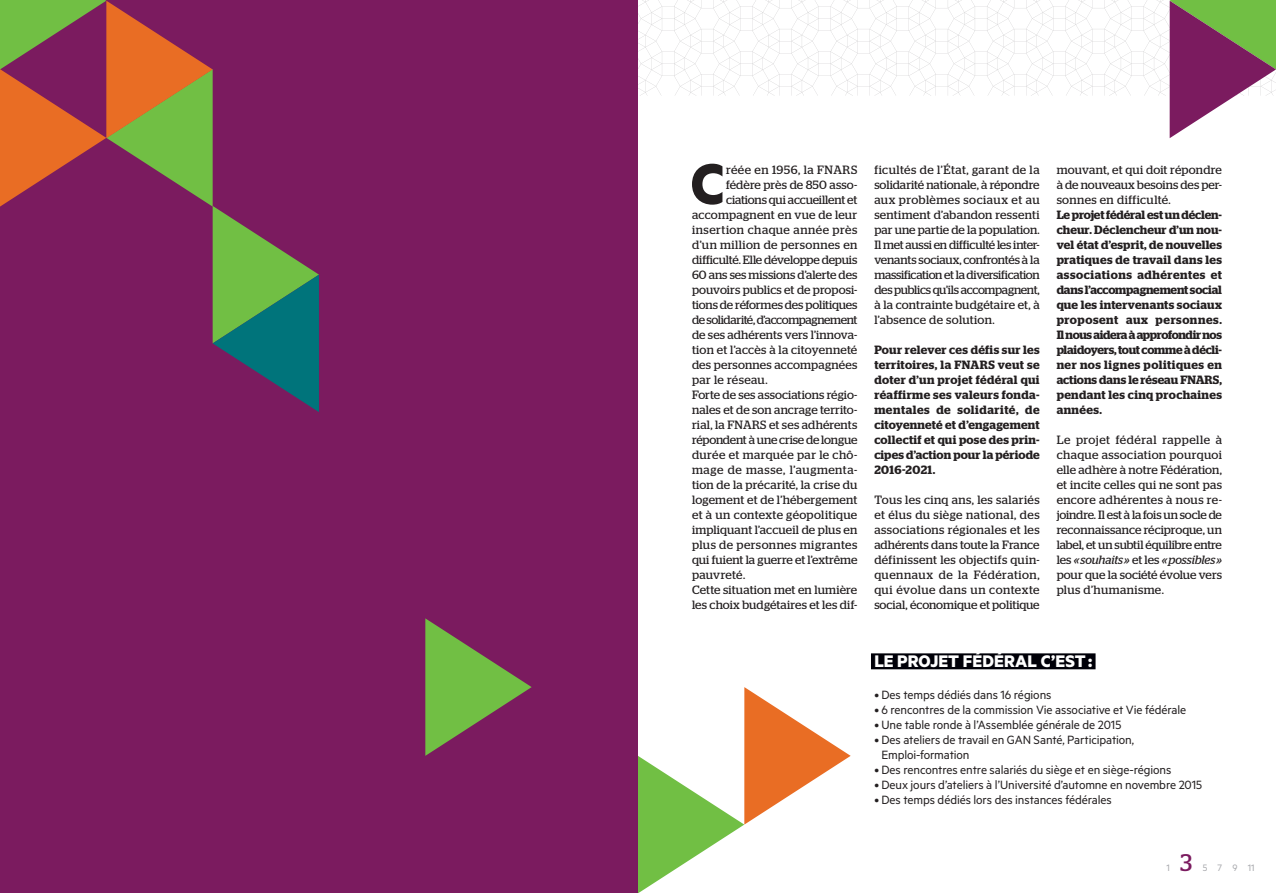
<style>
.page{position:relative;width:1276px;height:893px;background:#fff}
.page>*{position:absolute;margin:0;border:0;box-sizing:border-box;transform-origin:0 0}
.t1{font:700 64.65px "Metric";color:#231f20}
.t2{font:700 18.9px "Metric";color:#fff}
.t3{font:13.5px/15px "Metric";letter-spacing:-.01em;color:#231f20}
.t4{font:12px/15px "Stag";letter-spacing:.01em;color:#231f20;text-align:justify}
.t5{font:600 12px/15px "Stag";letter-spacing:.02em;color:#231f20;text-align:justify}
.t6{font:12px "Stag";letter-spacing:.03em;color:#231f20}
.t7{font:12px "Stag";letter-spacing:-.015em;color:#231f20}
.t8{font:12px "Stag";letter-spacing:-.02em;color:#231f20}
.t9{font:12px "Stag";letter-spacing:.045em;color:#231f20}
.t10{font:12px "Stag";letter-spacing:-.035em;color:#231f20}
.t11{font:12px "Stag";letter-spacing:.04em;color:#231f20}
.t12{font:12px "Stag";letter-spacing:.035em;color:#231f20}
.t13{font:10.5px "Metric";color:#a8a9ad}
.s1{font-style:italic}
.s2{font-family:"Stag";font-size:24px;color:#7b1b5f}
</style>
<div class="page">
<div style="left:0;top:0;width:638px;height:893px;background:#7b1b5f"></div>
<div style="left:871px;top:653px;width:224px;height:16px;background:#000008"></div>
<svg style="left:0;top:0;width:319px;height:412px"></svg>
<svg style="left:638px;top:687px;width:212px;height:206px"></svg>
<svg style="left:638px;top:0;width:638px;height:138px"></svg>
<svg style="left:425px;top:618px;width:106px;height:138px"></svg>
<h1 class="t1" style="left:690px;top:144px;width:36px">C</h1>
<p class="t9" style="left:726px;top:163px;width:133px">réée en 1956, la FNARS</p>
<p class="t4" style="left:726px;top:177px;width:133px">fédère près de 850 asso-</p>
<p class="t7" style="left:726px;top:193px;width:133px">ciations qui accueillent et</p>
<p class="t4" style="left:692px;top:207px;width:167px">accompagnent en vue de leur</p>
<p class="t11" style="left:692px;top:223px;width:167px">insertion chaque année près</p>
<p class="t6" style="left:692px;top:238px;width:167px">d’un million de personnes en</p>
<p class="t7" style="left:692px;top:253px;width:167px">difficulté. Elle développe depuis</p>
<p class="t4" style="left:692px;top:267px;width:167px">60 ans ses missions d’alerte des</p>
<p class="t4" style="left:692px;top:282px;width:167px">pouvoirs publics et de proposi-</p>
<p class="t8" style="left:692px;top:298px;width:167px">tions de réformes des politiques</p>
<p class="t10" style="left:692px;top:313px;width:167px">de solidarité, d’accompagnement</p>
<p class="t4" style="left:692px;top:327px;width:167px">de ses adhérents vers l’innova-</p>
<p class="t4" style="left:692px;top:342px;width:167px">tion et l’accès à la citoyenneté</p>
<p class="t4" style="left:692px;top:357px;width:167px">des personnes accompagnées</p>
<p class="t6" style="left:692px;top:373px;width:77px">par le réseau.</p>
<p class="t4" style="left:692px;top:387px;width:167px">Forte de ses associations régio-</p>
<p class="t4" style="left:692px;top:402px;width:167px">nales et de son ancrage territo-</p>
<p class="t4" style="left:692px;top:417px;width:167px">rial, la FNARS et ses adhérents</p>
<p class="t8" style="left:692px;top:433px;width:167px">répondent à une crise de longue</p>
<p class="t6" style="left:692px;top:448px;width:167px">durée et marquée par le chô-</p>
<p class="t9" style="left:692px;top:463px;width:167px">mage de masse, l’augmenta-</p>
<p class="t4" style="left:692px;top:477px;width:167px">tion de la précarité, la crise du</p>
<p class="t4" style="left:692px;top:492px;width:167px">logement et de l’hébergement</p>
<p class="t4" style="left:692px;top:507px;width:167px">et à un contexte géopolitique</p>
<p class="t4" style="left:692px;top:522px;width:167px">impliquant l’accueil de plus en</p>
<p class="t12" style="left:692px;top:538px;width:167px">plus de personnes migrantes</p>
<p class="t4" style="left:692px;top:552px;width:167px">qui fuient la guerre et l’extrême</p>
<p class="t4" style="left:692px;top:567px;width:55px">pauvreté.</p>
<p class="t4" style="left:692px;top:582px;width:167px">Cette situation met en lumière</p>
<p class="t4" style="left:692px;top:597px;width:167px">les choix budgétaires et les dif-</p>
<p class="t4" style="left:874px;top:162px;width:167px">ficultés de l’État, garant de la solidarité nationale, à répondre aux problèmes sociaux et au sentiment d’abandon ressenti par une partie de la population.<br>Il met aussi en difficulté les inter&shy;venants sociaux, confrontés à la massification et la diversification des publics qu’ils accompagnent, à la contrainte budgétaire et, à l’absence de solution.</p>
<p class="t5" style="left:874px;top:342px;width:167px">Pour relever ces défis sur les territoires, la FNARS veut se doter d’un projet fédéral qui réaffirme ses valeurs fonda&shy;mentales de solidarité, de citoyenneté et d’engagement collectif et qui pose des prin&shy;cipes d’action pour la période 2016-2021.</p>
<p class="t4" style="left:874px;top:492px;width:167px">Tous les cinq ans, les salariés et élus du siège national, des associations régionales et les adhérents dans toute la France définissent les objectifs quin&shy;quennaux de la Fédération, qui évolue dans un contexte social, économique et politique</p>
<p class="t4" style="left:1056px;top:162px;width:167px">mouvant, et qui doit répondre à de nouveaux besoins des per&shy;sonnes en difficulté.</p>
<p class="t5" style="left:1056px;top:207px;width:167px">Le projet fédéral est un déclen&shy;cheur. Déclencheur d’un nou&shy;vel état d’esprit, de nouvelles pratiques de travail dans les associations adhérentes et dans l’accompagnement social que les intervenants sociaux proposent aux personnes.<br>Il nous aidera à approfondir nos plaidoyers, tout comme à décli&shy;ner nos lignes politiques en actions dans le réseau FNARS, pendant les cinq prochaines années.</p>
<p class="t4" style="left:1056px;top:432px;width:167px">Le projet fédéral rappelle à chaque association pourquoi elle adhère à notre Fédération, et incite celles qui ne sont pas encore adhérentes à nous re&shy;joindre. Il est à la fois un socle de reconnaissance réciproque, un label, et un subtil équilibre entre les <span class="s1">« souhaits »</span> et les <span class="s1">« possibles » </span>pour que la société évolue vers plus d’humanisme.</p>
<h2 class="t2" style="left:874px;top:650px;width:219px">LE PROJET FÉDÉRAL C’EST :</h2>
<p class="t3" style="left:874px;top:687px;width:179px">• Des temps dédiés dans 16 régions</p>
<p class="t3" style="left:874px;top:702px;width:313px">• 6 rencontres de la commission Vie associative et Vie fédérale</p>
<p class="t3" style="left:874px;top:717px;width:248px">• Une table ronde à l’Assemblée générale de 2015</p>
<p class="t3" style="left:881px;top:732px;width:254px;text-indent:-7px">• Des ateliers de travail en GAN Santé, Participation,<br>Emploi-formation</p>
<p class="t3" style="left:874px;top:762px;width:299px">• Des rencontres entre salariés du siège et en siège-régions</p>
<p class="t3" style="left:874px;top:777px;width:329px">• Deux jours d’ateliers à l’Université d’automne en novembre 2015</p>
<p class="t3" style="left:874px;top:792px;width:239px">• Des temps dédiés lors des instances fédérales</p>
<p class="t13" style="left:1166px;top:861px;width:90px">1 <span class="s2">3</span> 5 7 9 11</p>
</div>
